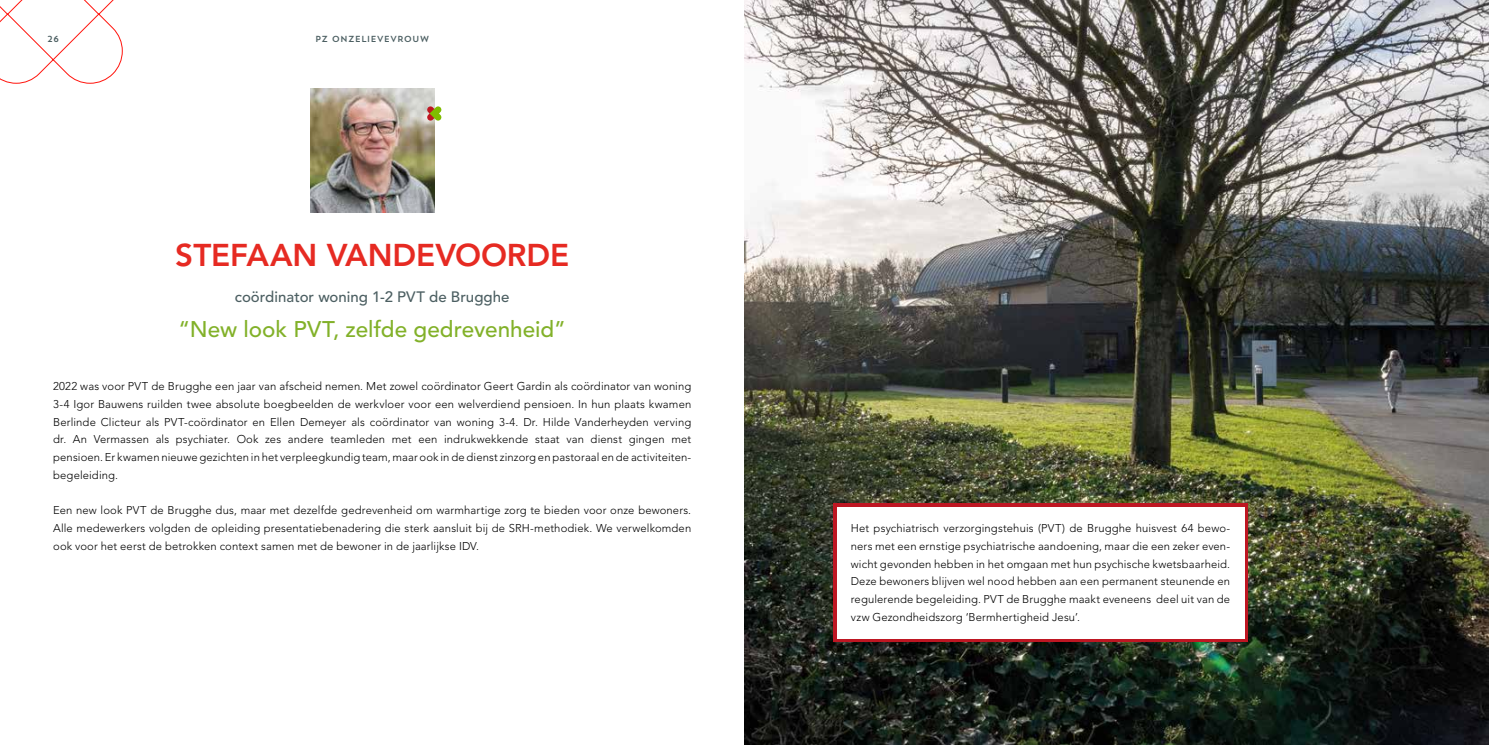
<style>
.page{position:relative;width:1489px;height:745px;background:#fff}
.page>*{position:absolute;margin:0;border:0;box-sizing:border-box;transform-origin:0 0}
.t1{font:800 31.25px "Avenir LT Std";letter-spacing:-.005em;color:#e62a22}
.t2{font:500 22.5px "Avenir LT Std";color:#82b129}
.t3{font:500 15px "Avenir LT Std";letter-spacing:.005em;color:#4c5f62}
.t4{font:300 11.25px/17.8px "Avenir LT Std";letter-spacing:.01em;color:#000;text-align:justify}
.t5{font:8.75px "Trend Sans One";color:#4c5f62}
</style>
<div class="page">
<svg style="left:0;top:0;width:122px;height:83px"></svg>
<img style="left:744px;top:0;width:744px;height:744px">
<div style="left:833px;top:503px;width:414px;height:138px;background:linear-gradient(to right,#be1622,#be1622)"></div>
<img style="left:310px;top:89px;width:124px;height:124px">
<svg style="left:427px;top:106px;width:14px;height:14px"></svg>
<div style="left:836px;top:507px;width:408px;height:131px;background:#fff"></div>
<p class="t5" style="left:47px;top:33px;width:14px">26</p>
<p class="t5" style="left:315px;top:33px;width:116px">PZ ONZELIEVEVROUW</p>
<h1 class="t1" style="left:175px;top:236px;width:395px">STEFAAN VANDEVOORDE</h1>
<h3 class="t3" style="left:235px;top:287px;width:276px">coördinator woning 1-2 PVT de Brugghe</h3>
<h2 class="t2" style="left:179px;top:316px;width:389px">“New look PVT, zelfde gedrevenheid”</h2>
<p class="t4" style="left:53px;top:377px;width:639px">2022 was voor PVT de Brugghe een jaar van afscheid nemen. Met zowel coördinator Geert Gardin als coördinator van woning 3-4 Igor Bauwens ruilden twee absolute boegbeelden de werkvloer voor een welverdiend pensioen. In hun plaats kwamen Berlinde Clicteur als PVT-coördinator en Ellen Demeyer als coördinator van woning 3-4. Dr. Hilde Vanderheyden verving dr. An Vermassen als psychiater. Ook zes andere teamleden met een indrukwekkende staat van dienst gingen met pensioen. Er kwamen nieuwe gezichten in het verpleegkundig team, maar ook in de dienst zinzorg en pastoraal en de activiteiten&shy;begeleiding.</p>
<p class="t4" style="left:53px;top:501px;width:639px">Een new look PVT de Brugghe dus, maar met dezelfde gedrevenheid om warmhartige zorg te bieden voor onze bewoners.<br>Alle medewerkers volgden de opleiding presentatiebenadering die sterk aansluit bij de SRH-methodiek. We verwelkomden ook voor het eerst de betrokken context samen met de bewoner in de jaarlijkse IDV.</p>
<p class="t4" style="left:850px;top:519px;width:381px">Het psychiatrisch verzorgingstehuis (PVT) de Brugghe huisvest 64 bewo&shy;ners met een ernstige psychiatrische aandoening, maar die een zeker even&shy;wicht gevonden hebben in het omgaan met hun psychische kwetsbaarheid.<br>Deze bewoners blijven wel nood hebben aan een permanent steunende en regulerende begeleiding. PVT de Brugghe maakt eveneens deel uit van de vzw Gezondheidszorg ‘Bermhertigheid Jesu’.</p>
</div>
